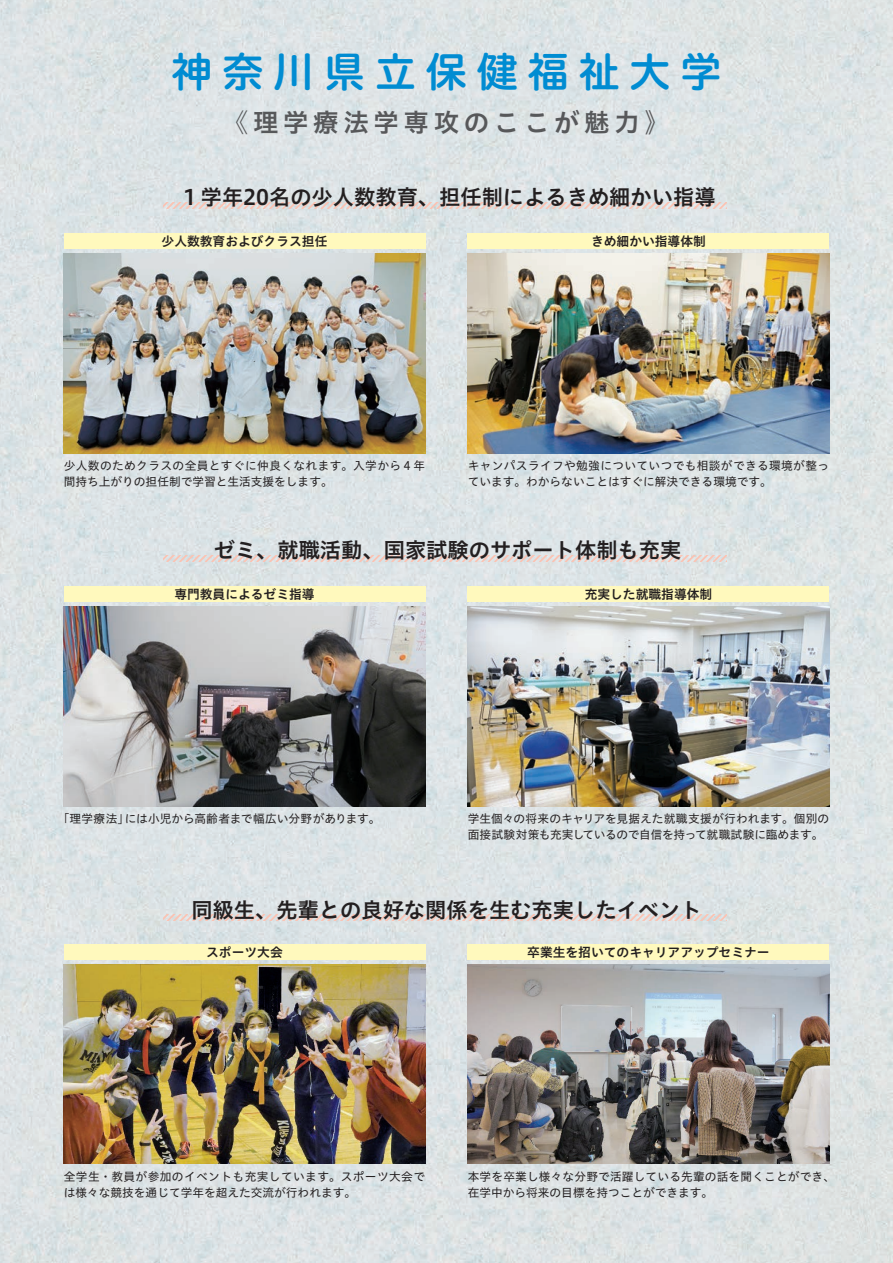
<style>
.page{position:relative;width:893px;height:1263px;background:#fff}
.page>*{position:absolute;margin:0;border:0;box-sizing:border-box;transform-origin:0 0}
.t1{font:40.35px "Hira Maru Std N W6";letter-spacing:.26em;color:#008cd2}
.t2{font:25.5px "Hiragino UD Sans Std N W6";letter-spacing:.18em;color:#57585a}
.t3{font:21.3px "Hiragino UD Sans Std N W6";color:#231f20}
.t4{font:12.75px "Hiragino UD Sans Std N W6";color:#231f20}
.t5{font:11.7px/15.9px "Hiragino UD Sans Std N W4";letter-spacing:.035em;color:#231f20}
.t6{font:11.7px/15.9px "Hiragino UD Sans Std N W4";letter-spacing:.01em;color:#231f20}
.t7{font:11.7px/15.9px "Hiragino UD Sans Std N W4";letter-spacing:-.01em;color:#231f20}
.t8{font:11.7px/15.9px "Hiragino UD Sans Std N W4";letter-spacing:.03em;color:#231f20}
.s1{font-family:"Koz Go Pr 6 N"}
</style>
<div class="page">
<img style="left:0;top:0;width:893px;height:1263px">
<div style="left:64px;top:233px;width:361px;height:16px;background:#fff9bd"></div>
<img style="left:64px;top:606px;width:361px;height:200px">
<img style="left:468px;top:606px;width:361px;height:200px">
<img style="left:64px;top:964px;width:361px;height:200px">
<img style="left:468px;top:964px;width:361px;height:200px">
<img style="left:468px;top:253px;width:361px;height:200px">
<img style="left:64px;top:253px;width:361px;height:200px">
<svg style="left:164px;top:202px;width:562px;height:6px;background:#e8d6d1"></svg>
<svg style="left:164px;top:915px;width:562px;height:6px;background:#e8d6d1"></svg>
<svg style="left:164px;top:555px;width:562px;height:6px;background:#e8d6d1"></svg>
<div style="left:468px;top:233px;width:361px;height:16px;background:#fff9bd"></div>
<div style="left:64px;top:586px;width:361px;height:16px;background:#fff9bd"></div>
<div style="left:468px;top:586px;width:361px;height:16px;background:#fff9bd"></div>
<div style="left:64px;top:944px;width:361px;height:16px;background:#fff9bd"></div>
<div style="left:468px;top:944px;width:361px;height:16px;background:#fff9bd"></div>
<h1 class="t1" style="left:172px;top:41px;width:551px">神奈川県立保健福祉大学</h1>
<h2 class="t2" style="left:223px;top:103px;width:448px"><span class="s1">《</span>理学療法学専攻のここが魅力》</h2>
<h3 class="t3" style="left:179px;top:181px;width:538px">１学年20名の少人数教育、担任制によるきめ細かい指導</h3>
<p class="t4" style="left:162px;top:231px;width:167px">少人数教育およびクラス担任</p>
<p class="t4" style="left:591px;top:231px;width:116px">きめ細かい指導体制</p>
<p class="t5" style="left:64px;top:457px;width:363px">少人数のためクラスの全員とすぐに仲良くなれます。入学から４年間持ち上がりの担任制で学習と生活支援をします。</p>
<p class="t8" style="left:468px;top:457px;width:363px">キャンパスライフや勉強についていつでも相談ができる環境が整っています。わからないことはすぐに解決できる環境です。</p>
<h3 class="t3" style="left:214px;top:534px;width:469px">ゼミ、就職活動、国家試験のサポート体制も充実</h3>
<p class="t4" style="left:174px;top:585px;width:142px">専門教員によるゼミ指導</p>
<p class="t4" style="left:585px;top:585px;width:129px">充実した就職指導体制</p>
<p class="t6" style="left:58px;top:810px;width:324px">「理学療法」には小児から高齢者まで幅広い分野があります。</p>
<p class="t7" style="left:468px;top:810px;width:363px">学生個々の将来のキャリアを見据えた就職支援が行われます。個別の面接試験対策も充実しているので自信を持って就職試験に臨めます。</p>
<h3 class="t3" style="left:191px;top:893px;width:512px">同級生、先輩との良好な関係を生む充実したイベント</h3>
<p class="t4" style="left:206px;top:942px;width:78px">スポーツ大会</p>
<p class="t4" style="left:527px;top:942px;width:244px">卒業生を招いてのキャリアアップセミナー</p>
<p class="t5" style="left:64px;top:1167px;width:363px">全学生・教員が参加のイベントも充実しています。スポーツ大会では様々な競技を通じて学年を超えた交流が行われます。</p>
<p class="t6" style="left:468px;top:1167px;width:369px">本学を卒業し様々な分野で活躍している先輩の話を聞くことができ、在学中から将来の目標を持つことができます。</p>
</div>
